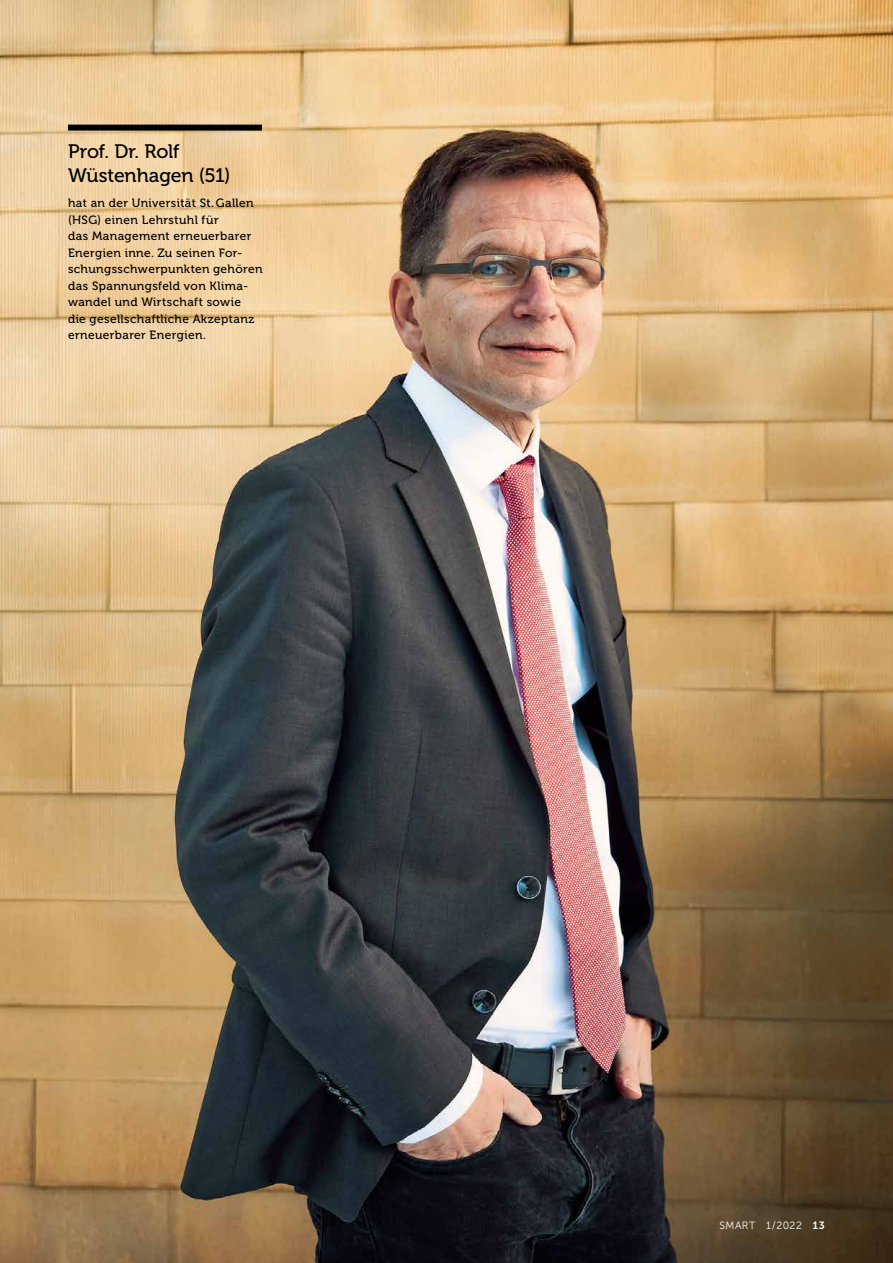
<style>
.page{position:relative;width:893px;height:1263px;background:#fff}
.page>*{position:absolute;margin:0;border:0;box-sizing:border-box;transform-origin:0 0}
.t1{font:19.5px/24px "Museo 500";letter-spacing:-.005em;color:#000}
.t2{font:12px/16.5px "Museo 500";letter-spacing:.03em;color:#000}
.t3{font:10.5px "Museo Sans 300";letter-spacing:.04em;color:#fff}
.s1{font-family:"Museo Sans 700"}
</style>
<div class="page">
<img style="left:0;top:0;width:893px;height:1263px">
<div style="left:68px;top:125px;width:194px;height:6px;background:#000"></div>
<h1 class="t1" style="left:68px;top:140px;width:164px">Prof. Dr. Rolf<br>Wüstenhagen (51)</h1>
<p class="t2" style="left:68px;top:195px;width:196px">hat an der Universität St. Gallen (HSG) einen Lehrstuhl für<br>das Management erneuerbarer<br>Energien inne. Zu seinen For&shy;schungsschwerpunkten gehören das Spannungsfeld von Klima&shy;wandel und Wirtschaft sowie<br>die gesellschaftliche Akzeptanz erneuerbarer Energien.</p>
<p class="t3" style="left:719px;top:1220px;width:107px">SMART 1 / 2022 <span class="s1">13</span></p>
</div>
